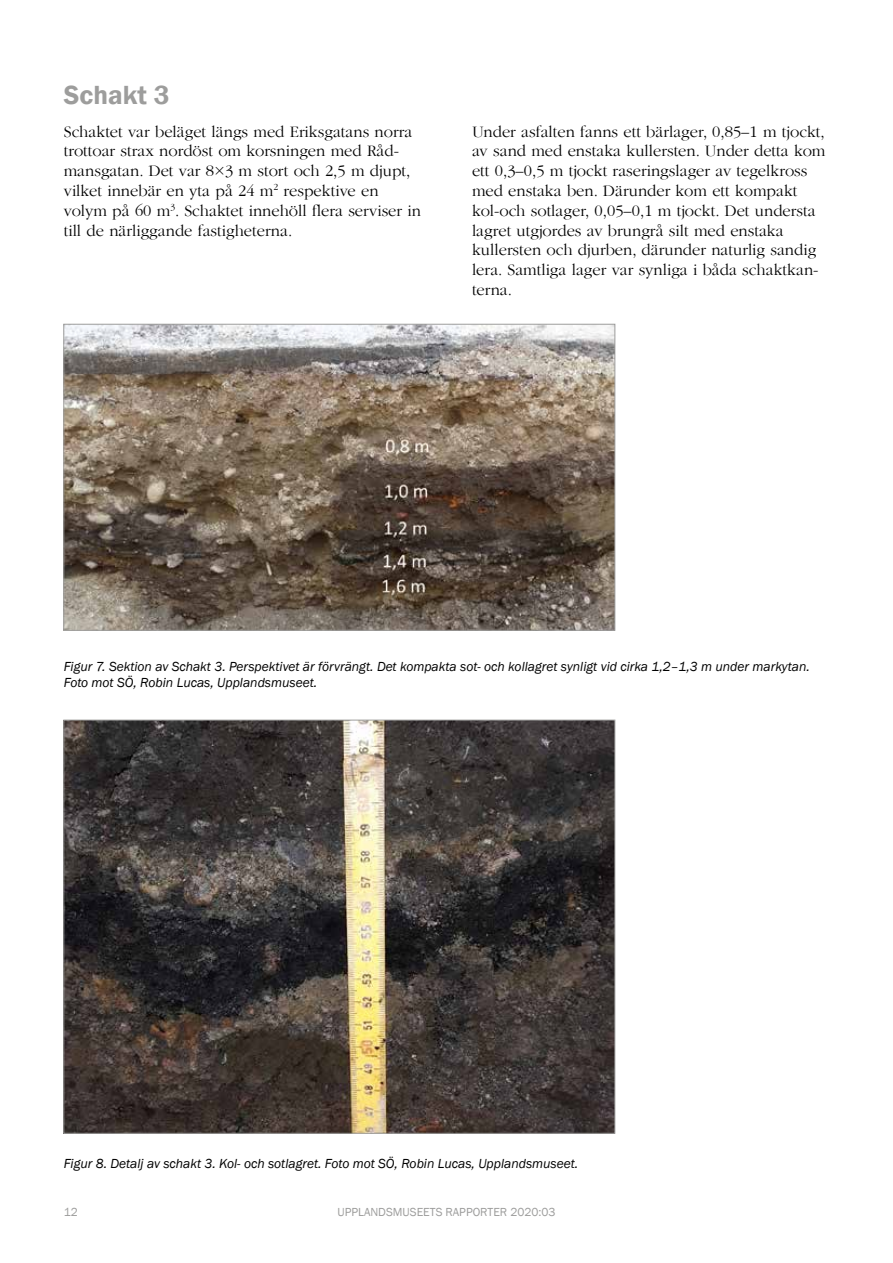
<style>
.page{position:relative;width:893px;height:1263px;background:#fff}
.page>*{position:absolute;margin:0;border:0;box-sizing:border-box;transform-origin:0 0}
.t1{font:600 27px "Franklin Gothic";color:#9d9d9c}
.t2{font:300 16.5px/19.8px "ITC Garamond Std";color:#000}
.t3{font:italic 13.5px/16.2px "Franklin Gothic";color:#000}
.t4{font:12px "Franklin Gothic";color:#9d9d9c}
.s1{font-family:"Garamond";font-weight:400}
</style>
<div class="page">
<img style="left:66px;top:326px;width:547px;height:302px">
<div style="left:64px;top:324px;width:551px;height:306px;border:1px solid #9d9d9c"></div>
<img style="left:66px;top:722px;width:547px;height:409px">
<h1 class="t1" style="left:64px;top:78px;width:107px">Schakt 3</h1>
<p class="t2" style="left:64px;top:122px;width:359px">Schaktet var beläget längs med Eriksgatans norra trottoar strax nordöst om korsningen med Råd&shy;mansgatan. Det var 8<span class="s1">×</span>3 m stort och 2,5 m djupt, vilket innebär en yta på 24 m<sup>2</sup> respektive en volym på 60 m<sup>3</sup>. Schaktet innehöll flera serviser in till de närliggande fastigheterna.</p>
<p class="t2" style="left:472px;top:122px;width:355px">Under asfalten fanns ett bärlager, 0,85–1 m tjockt, av sand med enstaka kullersten. Under detta kom ett 0,3–0,5 m tjockt raseringslager av tegelkross med enstaka ben. Därunder kom ett kompakt kol-och sotlager, 0,05–0,1 m tjockt. Det understa lagret utgjordes av brungrå silt med enstaka kullersten och djurben, därunder naturlig sandig lera. Samtliga lager var synliga i båda schaktkan&shy;terna.</p>
<p class="t3" style="left:64px;top:659px;width:747px">Figur 7. Sektion av Schakt 3. Perspektivet är förvrängt. Det kompakta sot- och kollagret synligt vid cirka 1,2–1,3 m under markytan.<br>Foto mot SÖ, Robin Lucas, Upplandsmuseet.</p>
<p class="t3" style="left:64px;top:1155px;width:516px">Figur 8. Detalj av schakt 3. Kol- och sotlagret. Foto mot SÖ, Robin Lucas, Upplandsmuseet.</p>
<p class="t4" style="left:64px;top:1205px;width:16px">12</p>
<p class="t4" style="left:337px;top:1205px;width:220px">UPPLANDSMUSEETS RAPPORTER 2020:03</p>
</div>
